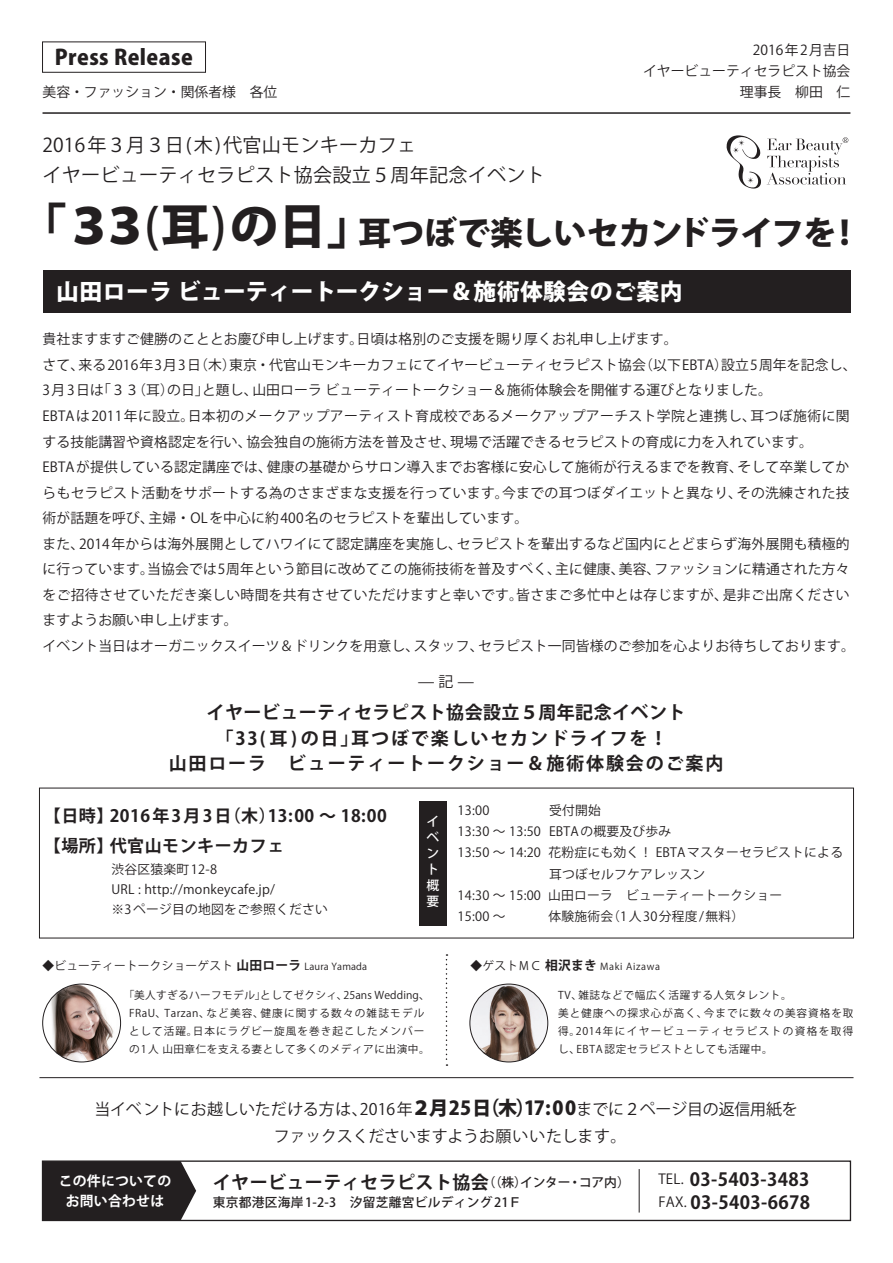
<style>
.page{position:relative;width:893px;height:1263px;background:#fff}
.page>*{position:absolute;margin:0;border:0;box-sizing:border-box;transform-origin:0 0}
.t1{font:800 33px "Koz Go Pr 6 N";letter-spacing:-.025em;color:#231f20}
.t2{font:800 22.8px "Koz Go Pr 6 N";letter-spacing:.02em;color:#fff}
.t3{font:800 21.15px "Koz Go Pr 6 N";letter-spacing:.02em;color:#231f20}
.t4{font:19.2px/29.7px "Koz Go Pr 6 N";letter-spacing:.01em;color:#231f20}
.t5{font:700 18px/25.8px "Koz Go Pr 6 N";letter-spacing:.1em;color:#231f20;text-align:center}
.t6{font:700 18px/22.8px "Koz Go Pr 6 N";letter-spacing:.02em;color:#231f20}
.t7{font:700 16.95px/30.3px "Koz Go Pr 6 N";letter-spacing:.03em;color:#231f20}
.t8{font:15.9px/27.5px "Koz Go Pr 6 N";letter-spacing:-.01em;color:#231f20;text-align:center}
.t9{font:14.85px "Koz Go Pr 6 N";color:#231f20}
.t10{font:13.8px/25.5px "Koz Go Pr 6 N";letter-spacing:.01em;color:#231f20}
.t11{font:700 13.8px/20.4px "Koz Go Pr 6 N";letter-spacing:.02em;color:#fff;text-align:center}
.t12{font:12.75px/19.8px "Koz Go Pr 6 N";letter-spacing:.02em;color:#231f20}
.t13{font:500 12.75px "Koz Go Pr 6 N";letter-spacing:.02em;color:#231f20}
.t14{font:500 12.75px/15.9px "Koz Go Pr 6 N";color:#fff}
.t15{font:11.7px "Koz Go Pr 6 N";letter-spacing:.02em;color:#231f20}
.t16{font:10.65px/18px "Koz Go Pr 6 N";letter-spacing:.06em;color:#231f20;text-align:center}
.t17{font:10.65px/18px "Koz Go Pr 6 N";letter-spacing:.09em;color:#231f20}
.t18{font:9.6px "Koz Go Pr 6 N";letter-spacing:.07em;color:#231f20}
.s1{font-size:48.45px}
.s2{font-weight:500;font-size:48.45px}
.s3{font-weight:700;font-size:12.75px}
.s4{font-size:9.6px}
.s5{font-size:11.7px}
.s6{font-weight:800;font-size:19.2px}
.s7{font-weight:500;font-size:12.75px}
.s8{font-weight:400;font-size:13.8px}
</style>
<div class="page">
<svg style="left:726px;top:135px;width:35px;height:54px"></svg>
<svg style="left:767px;top:137px;width:81px;height:48px"></svg>
<hr style="left:43px;top:112px;width:807px;height:2px;background:#231f20">
<div style="left:43px;top:270px;width:807px;height:42px;background:#231f20"></div>
<div style="left:42px;top:1160px;width:809px;height:61px;border:1px solid #231f20"></div>
<div style="left:43px;top:1161px;width:153px;height:59px;background:#231f20"></div>
<div style="left:42px;top:41px;width:164px;height:32px;border:1px solid #231f20"></div>
<div style="left:419px;top:801px;width:28px;height:124px;background:#231f20"></div>
<hr style="left:639px;top:1169px;width:1px;height:43px;background:#231f20">
<svg style="left:446px;top:954px;width:1px;height:112px"></svg>
<hr style="left:39px;top:1077px;width:814px;height:1px;background:#231f20">
<img style="left:470px;top:984px;width:78px;height:78px;border-radius:39px">
<img style="left:43px;top:984px;width:78px;height:78px;border-radius:39px">
<div style="left:42px;top:984px;width:79px;height:78px;border:1px solid #231f20;border-radius:50%"></div>
<div style="left:469px;top:984px;width:79px;height:78px;border:1px solid #231f20;border-radius:50%"></div>
<h3 class="t3" style="left:55px;top:46px;width:139px">Press Release</h3>
<p class="t10" style="left:43px;top:80px;width:236px">美容・ファッション・関係者様　各位</p>
<h3 class="t4" style="left:43px;top:131px;width:504px">2016年３月３日(木)代官山モンキーカフェ<br>イヤービューティセラピスト協会設立５周年記念イベント</h3>
<p class="t10" style="left:643px;top:39px;width:209px;line-height:21.3px;text-align:right">2016年2月吉日<br>イヤービューティセラピスト協会理事長　柳田　仁</p>
<h1 class="t1" style="left:18px;top:214px;width:833px"><span class="s1">「３３</span><span class="s2">(</span><span class="s1">耳</span><span class="s2">)</span><span class="s1">の日」</span>耳つぼで楽しいセカンドライフを!</h1>
<h2 class="t2" style="left:56px;top:279px;width:628px">山田ローラ ビューティートークショー＆施術体験会のご案内</h2>
<p class="t10" style="left:43px;top:327px;width:815px">貴社ますますご健勝のこととお慶び申し上げます。日頃は格別のご支援を賜り厚くお礼申し上げます｡<br>さて、来る2016年3月3日（木）東京・代官山モンキーカフェにてイヤービューティセラピスト協会（以下EBTA）設立5周年を記念し、3月3日は「３３（耳）の日」と題し、山田ローラ ビューティートークショー＆施術体験会を開催する運びとなりました。<br>EBTAは2011年に設立。日本初のメークアップアーティスト育成校であるメークアップアーチスト学院と連携し、耳つぼ施術に関する技能講習や資格認定を行い、協会独自の施術方法を普及させ、現場で活躍できるセラピストの育成に力を入れています。<br>EBTAが提供している認定講座では、健康の基礎からサロン導入までお客様に安心して施術が行えるまでを教育、そして卒業してからもセラピスト活動をサポートする為のさまざまな支援を行っています。今までの耳つぼダイエットと異なり、その洗練された技術が話題を呼び、主婦・OLを中心に約400名のセラピストを輩出しています。<br>また、2014年からは海外展開としてハワイにて認定講座を実施し、セラピストを輩出するなど国内にとどまらず海外展開も積極的に行っています。当協会では5周年という節目に改めてこの施術技術を普及すべく、主に健康、美容、ファッションに精通された方々をご招待させていただき楽しい時間を共有させていただけますと幸いです。皆さまご多忙中とは存じますが、是非ご出席くださいますようお願い申し上げます。<br>イベント当日はオーガニックスイーツ＆ドリンクを用意し、スタッフ、セラピスト一同皆様のご参加を心よりお待ちしております。</p>
<p class="t9" style="left:418px;top:674px;width:58px">̶ 記 ̶</p>
<h3 class="t5" style="left:169px;top:700px;width:556px">イヤービューティセラピスト協会設立５周年記念イベント<br>「33(耳)の日」耳つぼで楽しいセカンドライフを！<br>山田ローラ　ビューティートークショー＆施術体験会のご案内</h3>
<p class="t7" style="left:44px;top:801px;width:344px">【日時】2016年3月3日（木）13:00 ～ 18:00【場所】代官山モンキーカフェ</p>
<p class="t12" style="left:457px;top:800px;width:46px">13:00　</p>
<p class="t12" style="left:519px;top:800px;width:83px">　　受付開始</p>
<p class="t14" style="left:426px;top:814px;width:14px">イベント概要</p>
<p class="t12" style="left:457px;top:822px;width:215px">13:30 ～ 13:50 EBTAの概要及び歩み</p>
<p class="t12" style="left:457px;top:843px;width:387px">13:50 ～ 14:20 花粉症にも効く！ EBTAマスターセラピストによる</p>
<p class="t12" style="left:511px;top:864px;width:195px">　　 耳つぼセルフケアレッスン</p>
<p class="t12" style="left:457px;top:885px;width:326px">14:30 ～ 15:00 山田ローラ　ビューティートークショー</p>
<p class="t12" style="left:457px;top:907px;width:63px">15:00 ～　</p>
<p class="t12" style="left:548px;top:907px;width:197px">体験施術会（1人30分程度/無料）</p>
<p class="t12" style="left:111px;top:860px;width:218px">渋谷区猿楽町12-8<br>URL : http://monkeycafe.jp/　<br>※3ページ目の地図をご参照ください</p>
<p class="t15" style="left:43px;top:959px;width:326px">◆ビューティートークショーゲスト <span class="s3">山田ローラ</span> <span class="s4">Laura Yamada</span></p>
<p class="t16" style="left:124px;top:986px;width:307px">「美人すぎるハーフモデル」としてゼクシィ、25ans Wedding、FRaU、Tarzan、など美容、健康に関する数々の雑誌モデルとして活躍。日本にラグビー旋風を巻き起こしたメンバーの1人 山田章仁を支える妻として多くのメディアに出演中。</p>
<p class="t18" style="left:471px;top:961px;width:191px"><span class="s5">◆ゲストＭＣ</span> <span class="s3">相沢まき</span> Maki Aizawa</p>
<p class="t17" style="left:558px;top:986px;width:297px">TV、雑誌などで幅広く活躍する人気タレント。<br>美と健康への探求心が高く、今までに数々の美容資格を取得。2014年にイヤービューティセラピストの資格を取得し、EBTA認定セラピストとしても活躍中。</p>
<p class="t8" style="left:94px;top:1095px;width:705px">当イベントにお越しいただける方は、2016年<span class="s6">２月25日（木）17:00</span>までに２ページ目の返信用紙をファックスくださいますようお願いいたします。</p>
<h3 class="t6" style="left:213px;top:1171px;width:419px">イヤービューティセラピスト協会<span class="s7">（（株）インター・コア内）</span></h3>
<p class="t13" style="left:213px;top:1195px;width:310px">東京都港区海岸1-2-3　汐留芝離宮ビルディング21Ｆ</p>
<h3 class="t6" style="left:658px;top:1168px;width:153px"><span class="s8">TEL.</span> 03-5403-3483<br><span class="s8">FAX.</span> 03-5403-6678</h3>
<p class="t11" style="left:59px;top:1170px;width:114px">この件についてのお問い合わせは</p>
</div>
